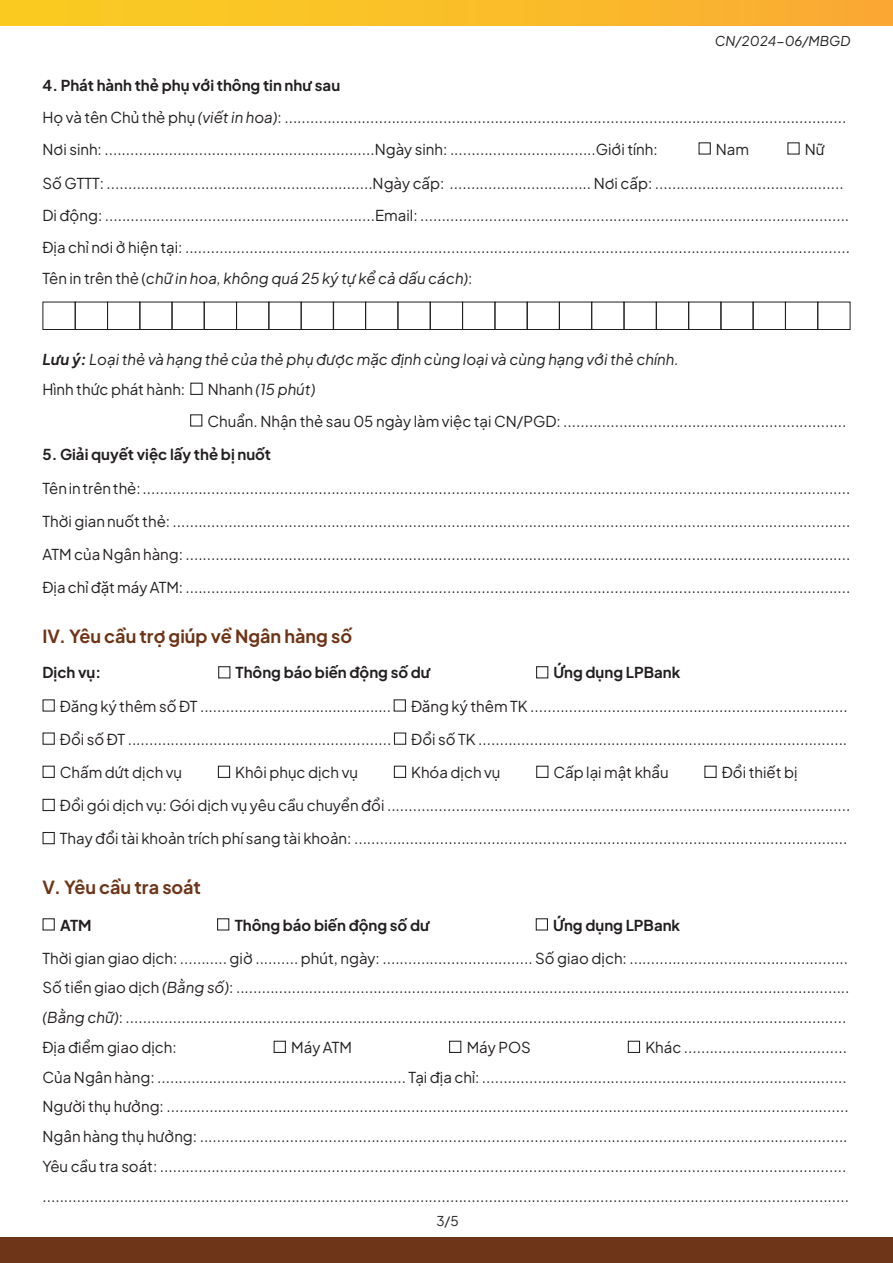
<style>
.page{position:relative;width:893px;height:1263px;background:#fff}
.page>*{position:absolute;margin:0;border:0;box-sizing:border-box;transform-origin:0 0}
.t1{font:700 18px "Plus Jakarta Sans";color:#6e3518}
.t2{font:15px/29.7px "Plus Jakarta Sans";color:#231f20}
.t3{font:700 15px "Plus Jakarta Sans";color:#231f20}
.t4{font:italic 15px/30.3px "Plus Jakarta Sans";color:#231f20}
.t5{font:italic 13.5px "Plus Jakarta Sans";color:#231f20}
.t6{font:13.5px "Plus Jakarta Sans";color:#231f20}
.s1{font-weight:700}
.s2{font-style:italic}
.s3{font-style:normal}
</style>
<div class="page">
<div style="left:0;top:1237px;width:893px;height:26px;background:#6e3518"></div>
<div style="left:0;top:0;width:893px;height:25px;background:linear-gradient(to right,#facf20,#faab33)"></div>
<div style="left:43px;top:302px;width:33px;height:28px;border:1px solid #231f20"></div>
<div style="left:171px;top:302px;width:34px;height:28px;border:1px solid #231f20"></div>
<div style="left:333px;top:302px;width:33px;height:28px;border:1px solid #231f20"></div>
<div style="left:527px;top:302px;width:33px;height:28px;border:1px solid #231f20"></div>
<div style="left:720px;top:302px;width:34px;height:28px;border:1px solid #231f20"></div>
<div style="left:107px;top:302px;width:33px;height:28px;border:1px solid #231f20"></div>
<div style="left:236px;top:302px;width:33px;height:28px;border:1px solid #231f20"></div>
<div style="left:398px;top:302px;width:33px;height:28px;border:1px solid #231f20"></div>
<div style="left:591px;top:302px;width:33px;height:28px;border:1px solid #231f20"></div>
<div style="left:785px;top:302px;width:33px;height:28px;border:1px solid #231f20"></div>
<div style="left:75px;top:302px;width:33px;height:28px;border:1px solid #231f20"></div>
<div style="left:204px;top:302px;width:33px;height:28px;border:1px solid #231f20"></div>
<div style="left:365px;top:302px;width:33px;height:28px;border:1px solid #231f20"></div>
<div style="left:559px;top:302px;width:33px;height:28px;border:1px solid #231f20"></div>
<div style="left:753px;top:302px;width:33px;height:28px;border:1px solid #231f20"></div>
<div style="left:139px;top:302px;width:34px;height:28px;border:1px solid #231f20"></div>
<div style="left:301px;top:302px;width:33px;height:28px;border:1px solid #231f20"></div>
<div style="left:495px;top:302px;width:33px;height:28px;border:1px solid #231f20"></div>
<div style="left:688px;top:302px;width:33px;height:28px;border:1px solid #231f20"></div>
<div style="left:268px;top:302px;width:34px;height:28px;border:1px solid #231f20"></div>
<div style="left:462px;top:302px;width:33px;height:28px;border:1px solid #231f20"></div>
<div style="left:656px;top:302px;width:33px;height:28px;border:1px solid #231f20"></div>
<div style="left:430px;top:302px;width:33px;height:28px;border:1px solid #231f20"></div>
<div style="left:624px;top:302px;width:33px;height:28px;border:1px solid #231f20"></div>
<div style="left:817px;top:302px;width:33px;height:28px;border:1px solid #231f20"></div>
<div style="left:190px;top:383px;width:13px;height:12px;border:1px solid #231f20"></div>
<div style="left:190px;top:414px;width:12px;height:13px;border:1px solid #231f20"></div>
<div style="left:218px;top:666px;width:12px;height:12px;border:1px solid #231f20"></div>
<div style="left:536px;top:666px;width:12px;height:12px;border:1px solid #231f20"></div>
<div style="left:43px;top:699px;width:12px;height:13px;border:1px solid #231f20"></div>
<div style="left:394px;top:699px;width:12px;height:13px;border:1px solid #231f20"></div>
<div style="left:43px;top:732px;width:12px;height:13px;border:1px solid #231f20"></div>
<div style="left:394px;top:732px;width:12px;height:13px;border:1px solid #231f20"></div>
<div style="left:43px;top:766px;width:12px;height:12px;border:1px solid #231f20"></div>
<div style="left:218px;top:766px;width:12px;height:12px;border:1px solid #231f20"></div>
<div style="left:394px;top:766px;width:12px;height:12px;border:1px solid #231f20"></div>
<div style="left:536px;top:766px;width:12px;height:12px;border:1px solid #231f20"></div>
<div style="left:704px;top:766px;width:13px;height:12px;border:1px solid #231f20"></div>
<div style="left:43px;top:799px;width:12px;height:12px;border:1px solid #231f20"></div>
<div style="left:43px;top:832px;width:12px;height:12px;border:1px solid #231f20"></div>
<div style="left:43px;top:918px;width:12px;height:12px;border:1px solid #231f20"></div>
<div style="left:217px;top:918px;width:12px;height:12px;border:1px solid #231f20"></div>
<div style="left:536px;top:918px;width:12px;height:12px;border:1px solid #231f20"></div>
<div style="left:274px;top:1041px;width:12px;height:12px;border:1px solid #231f20"></div>
<div style="left:449px;top:1041px;width:12px;height:12px;border:1px solid #231f20"></div>
<div style="left:628px;top:1041px;width:12px;height:12px;border:1px solid #231f20"></div>
<p class="t5" style="left:715px;top:29px;width:137px">CN/2024-06/MBGD</p>
<p class="t2" style="left:43px;top:68px;width:805px;line-height:31.7px"><span class="s1">4. Phát hành thẻ phụ với thông tin như sau<br></span>Họ và tên Chủ thẻ phụ <span class="s2">(viết in hoa)</span>: ...................................................................................................................................<br>Nơi sinh: ...............................................................Ngày sinh: ..................................Giới tính:</p>
<p class="t2" style="left:716px;top:133px;width:35px">Nam</p>
<p class="t2" style="left:805px;top:133px;width:21px">Nữ</p>
<p class="t2" style="left:43px;top:166px;width:809px;line-height:31.7px">Số GTTT: ..............................................................Ngày cấp: ................................. Nơi cấp: ............................................<br>Di động: ...............................................................Email: ....................................................................................................<br>Địa chỉ nơi ở hiện tại: ...........................................................................................................................................................<br>Tên in trên thẻ (<span class="s2">chữ in hoa, không quá 25 ký tự kể cả dấu cách)</span>:</p>
<p class="t4" style="left:43px;top:342px;width:638px"><span class="s1">Lưu ý:</span> Loại thẻ và hạng thẻ của thẻ phụ được mặc định cùng loại và cùng hạng với thẻ chính.<br><span class="s3">Hình thức phát hành:</span></p>
<p class="t2" style="left:207px;top:372px;width:640px;line-height:31.7px">Nhanh <span class="s2">(15 phút)<br></span>Chuẩn. Nhận thẻ sau 05 ngày làm việc tại CN/PGD: ..................................................................</p>
<p class="t3" style="left:43px;top:441px;width:230px">5. Giải quyết việc lấy thẻ bị nuốt</p>
<p class="t2" style="left:43px;top:471px;width:809px">Tên in trên thẻ: .....................................................................................................................................................................</p>
<p class="t2" style="left:43px;top:505px;width:809px">Thời gian nuốt thẻ: ..............................................................................................................................................................</p>
<p class="t2" style="left:43px;top:538px;width:809px">ATM của Ngân hàng: ...........................................................................................................................................................</p>
<p class="t2" style="left:43px;top:571px;width:809px">Địa chỉ đặt máy ATM: ...........................................................................................................................................................</p>
<p class="t1" style="left:43px;top:620px;width:311px">IV. Yêu cầu trợ giúp về Ngân hàng số</p>
<p class="t3" style="left:43px;top:659px;width:60px">Dịch vụ:</p>
<p class="t3" style="left:236px;top:659px;width:197px">Thông báo biến động số dư</p>
<p class="t3" style="left:553px;top:659px;width:128px">Ứng dụng LPBank</p>
<p class="t2" style="left:60px;top:690px;width:333px">Đăng ký thêm số ĐT .............................................</p>
<p class="t2" style="left:411px;top:690px;width:438px">Đăng ký thêm TK ..........................................................................</p>
<p class="t2" style="left:60px;top:723px;width:333px">Đổi số ĐT .............................................................</p>
<p class="t2" style="left:411px;top:723px;width:437px">Đổi số TK ......................................................................................</p>
<p class="t2" style="left:60px;top:756px;width:124px">Chấm dứt dịch vụ</p>
<p class="t2" style="left:235px;top:756px;width:124px">Khôi phục dịch vụ</p>
<p class="t2" style="left:411px;top:756px;width:91px">Khóa dịch vụ</p>
<p class="t2" style="left:554px;top:756px;width:117px">Cấp lại mật khẩu</p>
<p class="t2" style="left:722px;top:756px;width:77px">Đổi thiết bị</p>
<p class="t2" style="left:60px;top:789px;width:792px">Đổi gói dịch vụ: Gói dịch vụ yêu cầu chuyển đổi ............................................................................................................</p>
<p class="t2" style="left:60px;top:822px;width:789px">Thay đổi tài khoản trích phí sang tài khoản: ...................................................................................................................</p>
<p class="t1" style="left:43px;top:871px;width:160px">V. Yêu cầu tra soát</p>
<p class="t3" style="left:60px;top:911px;width:33px">ATM</p>
<p class="t3" style="left:235px;top:911px;width:197px">Thông báo biến động số dư</p>
<p class="t3" style="left:553px;top:911px;width:128px">Ứng dụng LPBank</p>
<p class="t2" style="left:43px;top:942px;width:808px">Thời gian giao dịch: ........... giờ .......... phút, ngày: ................................... Số giao dịch: ...................................................<br>Số tiền giao dịch <span class="s2">(Bằng số)</span>: ............................................................................................................................................... <span class="s2">(Bằng chữ)</span>: ........................................................................................................................................................................<br>Địa điểm giao dịch:</p>
<p class="t2" style="left:43px;top:1031px;width:808px;text-indent:603px">Khác ......................................<br>Của Ngân hàng: .......................................................... Tại địa chỉ: .....................................................................................<br>Người thụ hưởng: ...............................................................................................................................................................<br>Ngân hàng thụ hưởng: .......................................................................................................................................................<br>Yêu cầu tra soát: ................................................................................................................................................................ ............................................................................................................................................................................................</p>
<p class="t6" style="left:436px;top:1210px;width:24px">3/5</p>
<p class="t2" style="left:291px;top:1031px;width:62px">Máy ATM</p>
<p class="t2" style="left:467px;top:1031px;width:66px">Máy POS</p>
</div>
